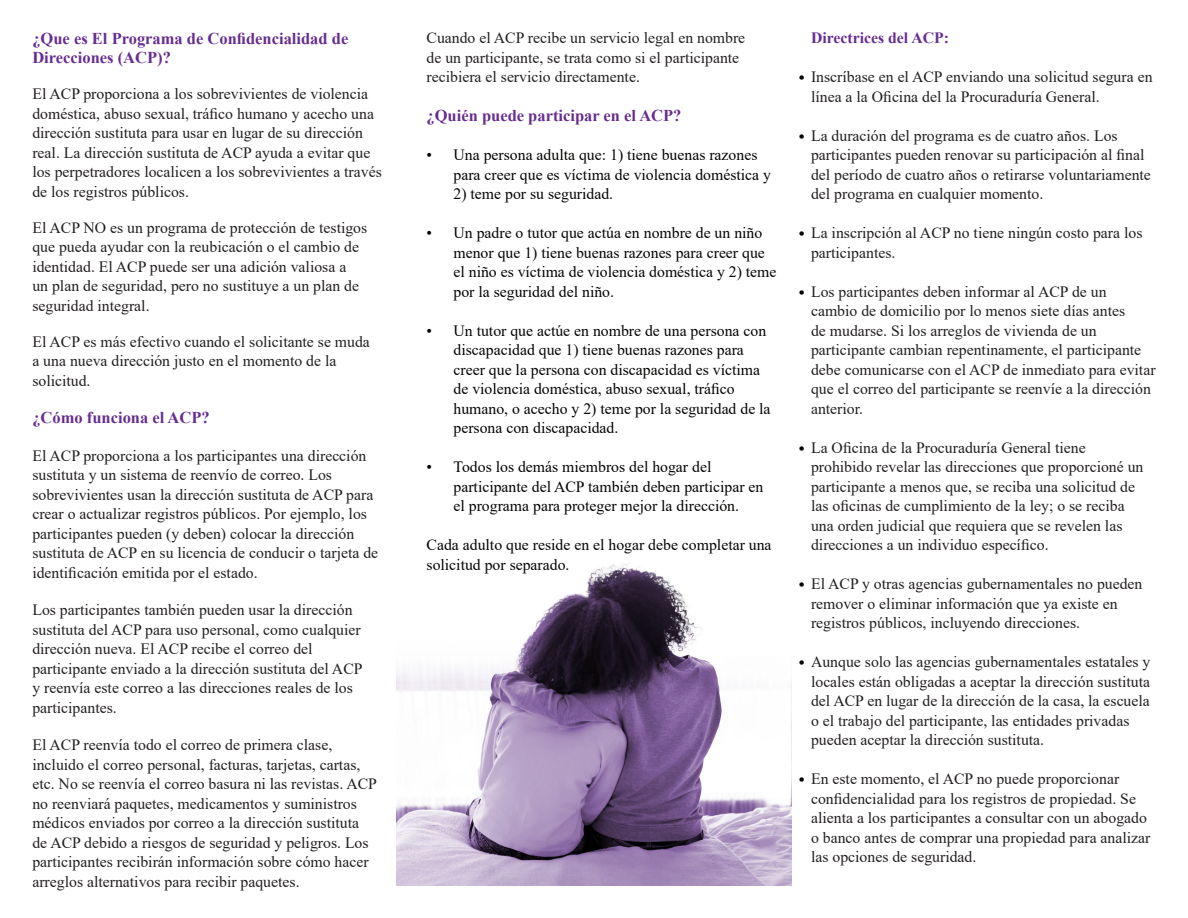
<style>
.page{position:relative;width:1188px;height:918px;background:#fff}
.page>*{position:absolute;margin:0;border:0;box-sizing:border-box;transform-origin:0 0}
.Title_Subhead{font:21px "Myriad Pro";color:#040503}
.Paragraph_Style_1{font:700 16.5px/19.5px "Times New Roman";color:#662d91}
.Paragraph_Style_1-2{font:15.75px/19.5px "Times New Roman";color:#231f20}
.Paragraph_Style_1-3{font:15.75px/19.5px "Times New Roman";color:#040503}
.Paragraph_Style_1-4{font:700 15.75px "Times New Roman";color:#662d91}
</style>
<div class="page">
<img style="left:396px;top:563px;width:396px;height:323px">
<p class="Paragraph_Style_1" style="left:32px;top:28px;width:317px">¿Que es El Programa de Confidencialidad de<br>Direcciones (ACP)?</p>
<p class="Paragraph_Style_1-2" style="left:32px;top:84px;width:351px">El ACP proporciona a los sobrevivientes de violencia doméstica, abuso sexual, tráfico humano y acecho una dirección sustituta para usar en lugar de su dirección real. La dirección sustituta de ACP ayuda a evitar que los perpetradores localicen a los sobrevivientes a través de los registros públicos.</p>
<p class="Paragraph_Style_1-2" style="left:32px;top:217px;width:336px">El ACP NO es un programa de protección de testigos que pueda ayudar con la reubicación o el cambio de identidad. El ACP puede ser una adición valiosa a<br>un plan de seguridad, pero no sustituye a un plan de seguridad integral.</p>
<p class="Paragraph_Style_1-2" style="left:32px;top:331px;width:339px">El ACP es más efectivo cuando el solicitante se muda a una nueva dirección justo en el momento de la solicitud.</p>
<p class="Paragraph_Style_1" style="left:32px;top:407px;width:179px">¿Cómo funciona el ACP?</p>
<p class="Paragraph_Style_1-2" style="left:32px;top:445px;width:347px">El ACP proporciona a los participantes una dirección sustituta y un sistema de reenvío de correo. Los sobrevivientes usan la dirección sustituta de ACP para crear o actualizar registros públicos. Por ejemplo, los participantes pueden (y deben) colocar la dirección sustituta de ACP en su licencia de conducir o tarjeta de identificación emitida por el estado.</p>
<p class="Paragraph_Style_1-2" style="left:32px;top:600px;width:332px">Los participantes también pueden usar la dirección sustituta del ACP para uso personal, como cualquier dirección nueva. El ACP recibe el correo del participante enviado a la dirección sustituta del ACP y reenvía este correo a las direcciones reales de los participantes.</p>
<p class="Paragraph_Style_1-2" style="left:32px;top:735px;width:346px">El ACP reenvía todo el correo de primera clase, incluido el correo personal, facturas, tarjetas, cartas, etc. No se reenvía el correo basura ni las revistas. ACP no reenviará paquetes, medicamentos y suministros médicos enviados por correo a la dirección sustituta de ACP debido a riesgos de seguridad y peligros. Los participantes recibirán información sobre cómo hacer arreglos alternativos para recibir paquetes.</p>
<p class="Paragraph_Style_1-2" style="left:427px;top:28px;width:320px">Cuando el ACP recibe un servicio legal en nombre de un participante, se trata como si el participante recibiera el servicio directamente.</p>
<p class="Paragraph_Style_1" style="left:427px;top:106px;width:256px">¿Quién puede participar en el ACP?</p>
<p class="Paragraph_Style_1-3" style="left:454px;top:145px;width:319px;text-indent:-27px">• Una persona adulta que: 1) tiene buenas razones para creer que es víctima de violencia doméstica y</p>
<p class="Paragraph_Style_1-3" style="left:454px;top:184px;width:161px">2) teme por su seguridad.</p>
<p class="Paragraph_Style_1-3" style="left:454px;top:223px;width:324px;text-indent:-27px">• Un padre o tutor que actúa en nombre de un niño menor que 1) tiene buenas razones para creer que el niño es víctima de violencia doméstica y 2) teme por la seguridad del niño.</p>
<p class="Paragraph_Style_1-3" style="left:454px;top:320px;width:319px;text-indent:-27px">• Un tutor que actúe en nombre de una persona con discapacidad que 1) tiene buenas razones para creer que la persona con discapacidad es víctima de violencia doméstica, abuso sexual, tráfico humano, o acecho y 2) teme por la seguridad de la persona con discapacidad.</p>
<p class="Paragraph_Style_1-3" style="left:454px;top:457px;width:311px;text-indent:-27px">• Todos los demás miembros del hogar del participante del ACP también deben participar en el programa para proteger mejor la dirección.</p>
<p class="Paragraph_Style_1-3" style="left:427px;top:535px;width:347px">Cada adulto que reside en el hogar debe completar una solicitud por separado.</p>
<p class="Paragraph_Style_1-4" style="left:811px;top:27px;width:139px">Directrices del ACP:</p>
<p class="Paragraph_Style_1-2" style="left:811px;top:67px;width:343px">Inscríbase en el ACP enviando una solicitud segura en línea a la Oficina del la Procuraduría General.</p>
<p class="Paragraph_Style_1-2" style="left:811px;top:125px;width:341px">La duración del programa es de cuatro años. Los participantes pueden renovar su participación al final del período de cuatro años o retirarse voluntariamente del programa en cualquier momento.</p>
<p class="Paragraph_Style_1-2" style="left:811px;top:223px;width:333px">La inscripción al ACP no tiene ningún costo para los participantes.</p>
<p class="Paragraph_Style_1-2" style="left:811px;top:281px;width:346px">Los participantes deben informar al ACP de un cambio de domicilio por lo menos siete días antes<br>de mudarse. Si los arreglos de vivienda de un participante cambian repentinamente, el participante debe comunicarse con el ACP de inmediato para evitar que el correo del participante se reenvíe a la dirección anterior.</p>
<p class="Paragraph_Style_1-2" style="left:811px;top:437px;width:334px">La Oficina de la Procuraduría General tiene prohibido revelar las direcciones que proporcioné un participante a menos que, se reciba una solicitud de las oficinas de cumplimiento de la ley; o se reciba una orden judicial que requiera que se revelen las direcciones a un individuo específico.</p>
<p class="Paragraph_Style_1-2" style="left:811px;top:574px;width:333px">El ACP y otras agencias gubernamentales no pueden remover o eliminar información que ya existe en registros públicos, incluyendo direcciones.</p>
<p class="Paragraph_Style_1-2" style="left:811px;top:652px;width:341px">Aunque solo las agencias gubernamentales estatales y locales están obligadas a aceptar la dirección sustituta del ACP en lugar de la dirección de la casa, la escuela o el trabajo del participante, las entidades privadas pueden aceptar la dirección sustituta.</p>
<p class="Paragraph_Style_1-2" style="left:811px;top:769px;width:341px">En este momento, el ACP no puede proporcionar confidencialidad para los registros de propiedad. Se alienta a los participantes a consultar con un abogado o banco antes de comprar una propiedad para analizar las opciones de seguridad.</p>
<p class="Title_Subhead" style="left:799px;top:63px;width:7px">•</p>
<p class="Title_Subhead" style="left:799px;top:122px;width:7px">•</p>
<p class="Title_Subhead" style="left:799px;top:219px;width:7px">•</p>
<p class="Title_Subhead" style="left:799px;top:278px;width:7px">•</p>
<p class="Title_Subhead" style="left:799px;top:434px;width:7px">•</p>
<p class="Title_Subhead" style="left:799px;top:570px;width:7px">•</p>
<p class="Title_Subhead" style="left:799px;top:648px;width:7px">•</p>
<p class="Title_Subhead" style="left:799px;top:765px;width:7px">•</p>
</div>
